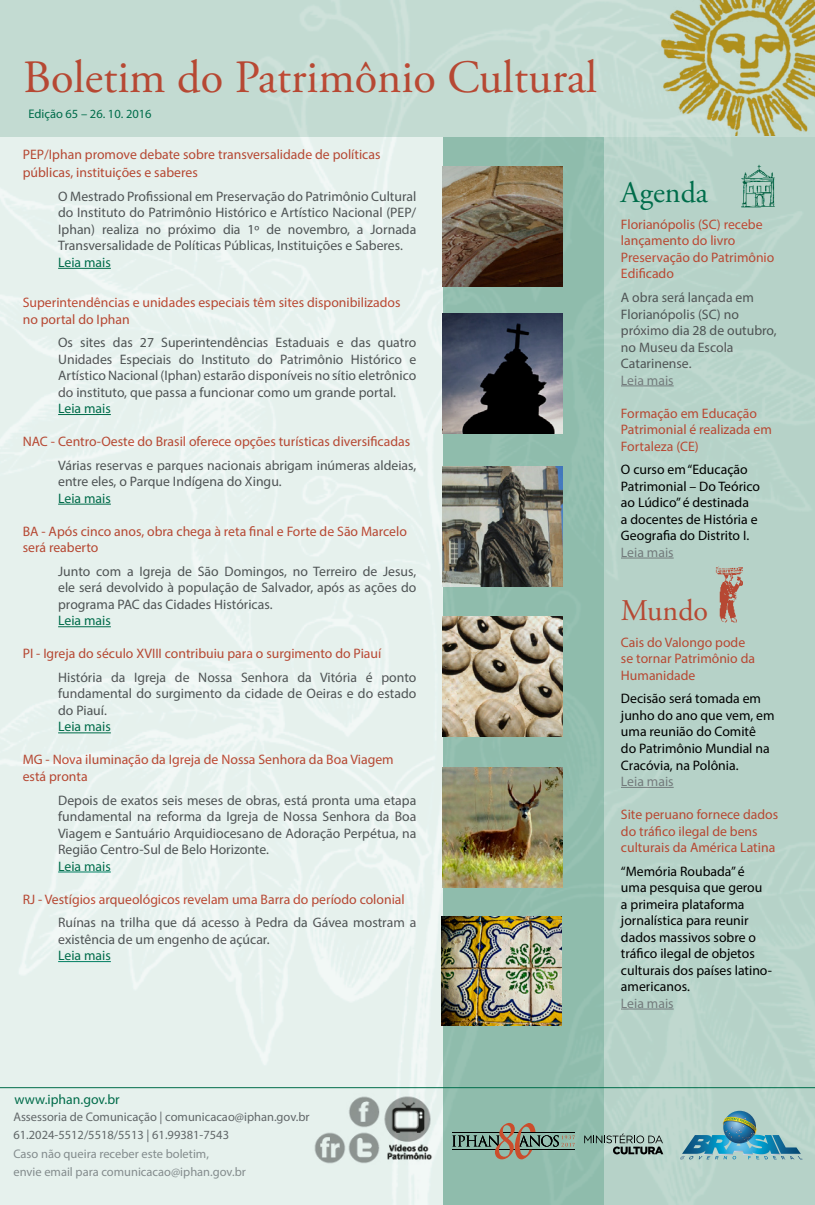
<style>
.page{position:relative;width:815px;height:1205px;background:#fff}
.page>*{position:absolute;margin:0;border:0;box-sizing:border-box;transform-origin:0 0}
.t1{font:46.25px "Adobe Garamond Pro";color:#ca4d37}
.t2{font:30px "Adobe Garamond Pro";color:#007350}
.t3{font:30px "Adobe Garamond Pro";color:#ca4d37}
.t4{font:13.75px/16.5px "Myriad Pro";color:#58595b;text-align:justify}
.t5{font:13.75px/16.5px "Myriad Pro";color:#ca4d37}
.t6{font:13.75px/16.5px "Myriad Pro";color:#000}
.t7{font:13.75px "Myriad Pro";color:#007350}
.t8{font:13.75px "Myriad Pro";color:#808285}
.t9{font:12.5px/18.5px "Myriad Pro";color:#6d6e71}
.t10{font:12.5px/18.5px "Myriad Pro";color:#939598}
.t11{font:12.5px "Myriad Pro";color:#007350}
</style>
<div class="page">
<img style="left:0;top:0;width:815px;height:1205px">
<svg style="left:584px;top:1133px;width:79px;height:21px;background:#849c94"></svg>
<svg style="left:723px;top:1111px;width:33px;height:32px"></svg>
<img style="left:680px;top:1117px;width:123px;height:42px">
<svg style="left:452px;top:1123px;width:123px;height:36px;background:#839787"></svg>
<h1 class="t1" style="left:23px;top:50px;width:576px">Boletim do Patrimônio Cultural</h1>
<p class="t11" style="left:28px;top:106px;width:125px">Edição 65 – 26. 10. 2016</p>
<p class="t5" style="left:23px;top:145px;width:359px;line-height:18px">PEP/Iphan promove debate sobre transversalidade de políticas públicas, instituições e saberes</p>
<p class="t4" style="left:58px;top:188px;width:360px">O Mestrado Profissional em Preservação do Patrimônio Cultural do Instituto do Patrimônio Histórico e Artístico Nacional (PEP/ Iphan) realiza no próximo dia 1º de novembro, a Jornada Transversalidade de Políticas Públicas, Instituições e Saberes.</p>
<p class="t7" style="left:58px;top:254px;width:54px">Leia mais</p>
<p class="t5" style="left:23px;top:294px;width:379px">Superintendências e unidades especiais têm sites disponibilizados no portal do Iphan</p>
<p class="t4" style="left:58px;top:334px;width:360px">Os sites das 27 Superintendências Estaduais e das quatro Unidades Especiais do Instituto do Patrimônio Histórico e Artístico Nacional (Iphan) estarão disponíveis no sítio eletrônico do instituto, que passa a funcionar como um grande portal.</p>
<p class="t7" style="left:58px;top:400px;width:54px">Leia mais</p>
<p class="t5" style="left:23px;top:433px;width:389px">NAC - Centro-Oeste do Brasil oferece opções turísticas diversificadas</p>
<p class="t4" style="left:58px;top:457px;width:360px">Várias reservas e parques nacionais abrigam inúmeras aldeias, entre eles, o Parque Indígena do Xingu.</p>
<p class="t7" style="left:58px;top:490px;width:54px">Leia mais</p>
<p class="t5" style="left:23px;top:523px;width:386px">BA - Após cinco anos, obra chega à reta final e Forte de São Marcelo será reaberto</p>
<p class="t4" style="left:58px;top:563px;width:360px">Junto com a Igreja de São Domingos, no Terreiro de Jesus, ele será devolvido à população de Salvador, após as ações do programa PAC das Cidades Históricas.</p>
<p class="t7" style="left:58px;top:612px;width:54px">Leia mais</p>
<p class="t5" style="left:23px;top:645px;width:360px">PI - Igreja do século XVIII contribuiu para o surgimento do Piauí</p>
<p class="t4" style="left:58px;top:669px;width:360px">História da Igreja de Nossa Senhora da Vitória é ponto fundamental do surgimento da cidade de Oeiras e do estado do Piauí.</p>
<p class="t7" style="left:58px;top:718px;width:54px">Leia mais</p>
<p class="t5" style="left:23px;top:751px;width:372px">MG - Nova iluminação da Igreja de Nossa Senhora da Boa Viagem está pronta</p>
<p class="t4" style="left:58px;top:791px;width:360px">Depois de exatos seis meses de obras, está pronta uma etapa fundamental na reforma da Igreja de Nossa Senhora da Boa Viagem e Santuário Arquidiocesano de Adoração Perpétua, na Região Centro-Sul de Belo Horizonte.</p>
<p class="t7" style="left:58px;top:857px;width:54px">Leia mais</p>
<p class="t5" style="left:23px;top:890px;width:384px">RJ - Vestígios arqueológicos revelam uma Barra do período colonial</p>
<p class="t4" style="left:58px;top:914px;width:360px">Ruínas na trilha que dá acesso à Pedra da Gávea mostram a existência de um engenho de açúcar.</p>
<p class="t7" style="left:58px;top:947px;width:54px">Leia mais</p>
<h2 class="t2" style="left:621px;top:174px;width:89px">Agenda</h2>
<p class="t5" style="left:621px;top:216px;width:155px">Florianópolis (SC) recebe lançamento do livro<br>Preservação do Patrimônio<br>Edificado</p>
<p class="t4" style="left:621px;top:289px;width:157px;text-align:left">A obra será lançada em<br>Florianópolis (SC) no próximo dia 28 de outubro, no Museu da Escola<br>Catarinense.</p>
<p class="t8" style="left:621px;top:371px;width:54px">Leia mais</p>
<p class="t5" style="left:621px;top:404px;width:152px">Formação em Educação<br>Patrimonial é realizada em<br>Fortaleza (CE)</p>
<p class="t6" style="left:621px;top:461px;width:141px">O curso em “Educação<br>Patrimonial – Do Teórico ao Lúdico” é destinada<br>a docentes de História e<br>Geografia do Distrito I.</p>
<p class="t8" style="left:621px;top:543px;width:54px">Leia mais</p>
<h2 class="t3" style="left:621px;top:592px;width:89px">Mundo</h2>
<p class="t5" style="left:621px;top:634px;width:136px">Cais do Valongo pode se tornar Patrimônio da<br>Humanidade</p>
<p class="t6" style="left:621px;top:690px;width:155px">Decisão será tomada em junho do ano que vem, em uma reunião do Comitê do Patrimônio Mundial na<br>Cracóvia, na Polônia.</p>
<p class="t8" style="left:621px;top:773px;width:54px">Leia mais</p>
<p class="t5" style="left:621px;top:806px;width:159px">Site peruano fornece dados do tráfico ilegal de bens culturais da América Latina</p>
<p class="t6" style="left:621px;top:862px;width:152px">“Memória Roubada” é uma pesquisa que gerou a primeira plataforma jornalística para reunir dados massivos sobre o tráfico ilegal de objetos culturais dos países latino&shy;americanos.</p>
<p class="t8" style="left:621px;top:994px;width:54px">Leia mais</p>
<p class="t7" style="left:15px;top:1091px;width:107px">www.iphan.gov.br</p>
<p class="t9" style="left:13px;top:1107px;width:298px">Assessoria de Comunicação | comunicacao@iphan.gov.br<br>61.2024-5512/5518/5513 | 61.99381-7543</p>
<p class="t10" style="left:13px;top:1144px;width:234px">Caso não queira receber este boletim,<br>envie email para comunicacao@iphan.gov.br</p>
</div>
